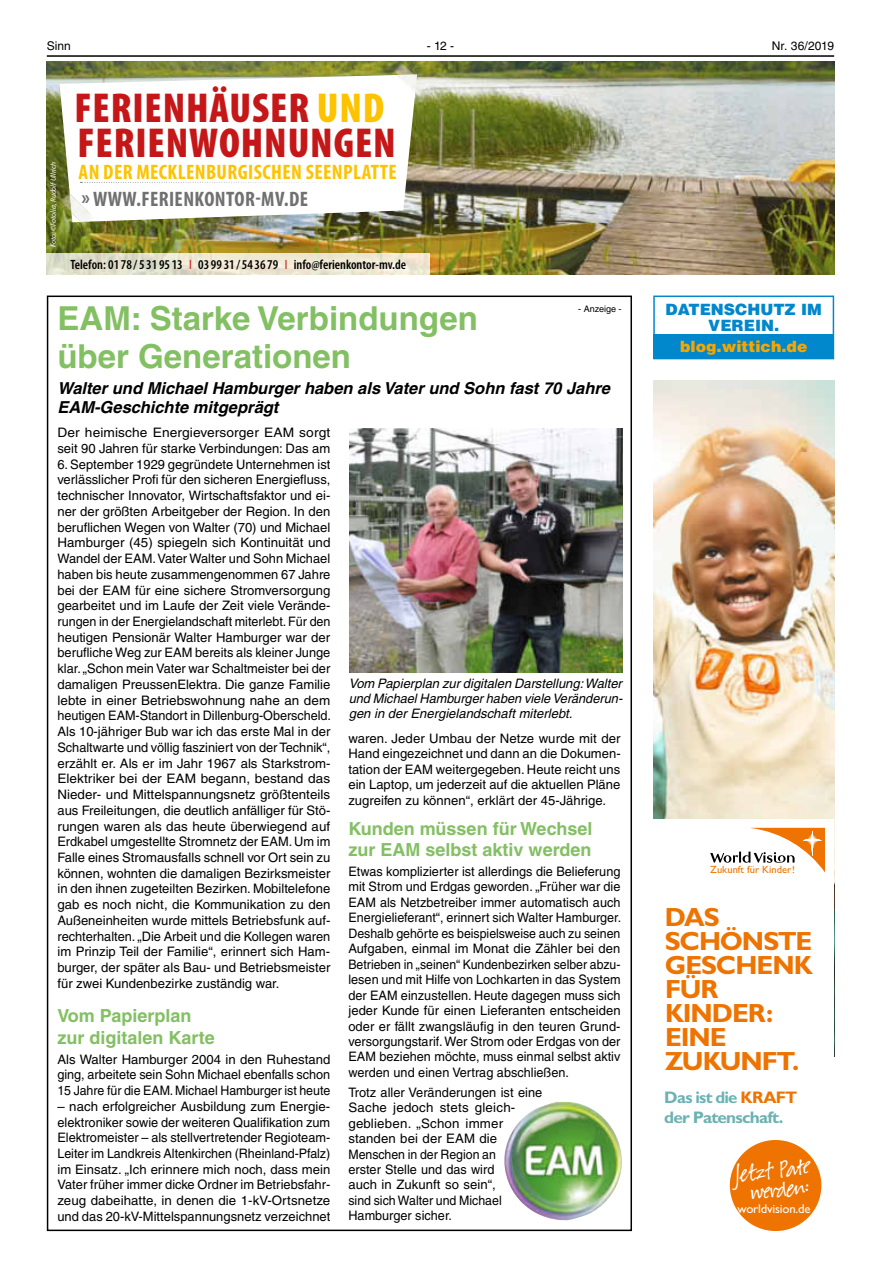
<style>
.page{position:relative;width:881px;height:1263px;background:#fff}
.page>*{position:absolute;margin:0;border:0;box-sizing:border-box;transform-origin:0 0}
.t1{font:900 condensed 42px/35.4px "Myriad Pro";letter-spacing:.02em;color:#c51718}
.t2{font:700 33px/37.5px "Helvetica LT";color:#83bf63}
.t3{font:28.95px "Suomi Hand Script";color:#fff}
.t4{font:700 26.4px/24px "Gill Sans";letter-spacing:-.04em;color:#ee7300}
.t5{font:700 condensed 21px "Myriad Pro";letter-spacing:.02em;color:#fdc300}
.t6{font:700 condensed 21px "Myriad Pro";letter-spacing:.02em;color:#707070}
.t7{font:700 18px/21.6px "Helvetica LT";color:#83bf63}
.t8{font:700 16.8px/20.1px "Gill Sans";letter-spacing:-.045em;color:#6cb2b3}
.t9{font:italic 700 16.5px/19.5px "Helvetica LT";color:#000}
.t10{font:900 15.6px/15.9px "Helvetica LT";color:#0087cc;text-align:center}
.t11{font:900 15.6px "Helvetica LT";color:#f7a600}
.t12{font:600 condensed 13.5px "Myriad Pro";color:#000}
.t13{font:13.05px/15.8px "Helvetica LT";color:#000;text-align:justify}
.t14{font:italic 13.05px/15px "Helvetica LT";color:#000;text-align:justify}
.t15{font:13.05px/15.8px "Helvetica LT";color:#000;scale:1.05 1}
.t16{font:12.75px "Gill Sans";letter-spacing:-.015em;color:#fff}
.t17{font:12px "Helvetica LT";color:#000}
.t18{font:10.5px "Gill Sans";letter-spacing:.005em;color:#ee7300}
.t19{font:9px "Helvetica LT";color:#000}
.t20{font:italic 7.5px "Myriad Pro";color:#fff}
.s1{color:#fdc300}
.s2{font-weight:400;color:#c51718}
.s3{color:#ee7300}
</style>
<div class="page">
<hr style="left:47px;top:55px;width:786px;height:2px;background:#000">
<img style="left:349px;top:428px;width:273px;height:244px">
<img style="left:504px;top:1102px;width:117px;height:119px">
<img style="left:653px;top:381px;width:180px;height:438px">
<svg style="left:710px;top:828px;width:114px;height:43px"></svg>
<div style="left:729px;top:1140px;width:92px;height:91px;background:#ee7300;border-radius:50%"></div>
<img style="left:47px;top:62px;width:786px;height:212px">
<svg style="left:60px;top:74px;width:357px;height:148px"></svg>
<svg style="left:80px;top:182px;width:316px;height:1px"></svg>
<img style="left:392px;top:62px;width:34px;height:34px">
<img style="left:397px;top:74px;width:19px;height:19px">
<img style="left:60px;top:192px;width:30px;height:34px">
<img style="left:70px;top:193px;width:24px;height:29px">
<img style="left:47px;top:253px;width:382px;height:21px">
<div style="left:653px;top:334px;width:180px;height:25px;background:#0087cc"></div>
<div style="left:653px;top:296px;width:180px;height:63px;border:2px solid #0087cc"></div>
<p class="t17" style="left:47px;top:41px;width:26px">Sinn</p>
<p class="t17" style="left:426px;top:41px;width:29px">-12-</p>
<p class="t17" style="left:771px;top:41px;width:64px">Nr. 36/2019</p>
<p class="t20" style="left:49px;top:247px;width:87px;rotate:-90deg">Foto: ©Fotolia, RudolfUllrich</p>
<h1 class="t1" style="left:74px;top:89px;width:323px">FERIENHÄUSER <span class="s1">UND<br></span>FERIENWOHNUNGEN</h1>
<h3 class="t5" style="left:79px;top:158px;width:319px">AN DER MECKLENBURGISCHEN SEENPLATTE</h3>
<h3 class="t6" style="left:82px;top:186px;width:228px">»WWW.FERIENKONTOR-MV.DE</h3>
<p class="t12" style="left:70px;top:256px;width:337px">Telefon: 01 78 /5319513 <span class="s2">I</span> 03 99 31 /543679 <span class="s2">I</span> info@ferienkontor-mv.de</p>
<h2 class="t2" style="left:57px;top:303px;width:422px">EAM: Starke Verbindungen über Generationen</h2>
<p class="t19" style="left:578px;top:306px;width:45px">- Anzeige -</p>
<p class="t9" style="left:57px;top:378px;width:554px">Walter und Michael Hamburger haben als Vater und Sohn fast 70 Jahre<br>EAM-Geschichte mitgeprägt</p>
<p class="t15" style="left:57px;top:426px;width:261px">Der heimische Energieversorger EAM sorgt seit 90 Jahren für starke Verbindungen: Das am</p>
<p class="t13" style="left:57px;top:457px;width:275px">6. September 1929 gegründete Unternehmen ist verlässlicher Profi für den sicheren Energiefluss, technischer Innovator, Wirtschaftsfaktor und ei&shy;ner der größten Arbeitgeber der Region. In den beruflichen Wegen von Walter (70) und Michael Hamburger (45) spiegeln sich Kontinuität und Wandel der EAM.Vater Walter und Sohn Michael haben bis heute zusammengenommen 67 Jahre bei der EAM für eine sichere Stromversorgung gearbeitet und im Laufe der Zeit viele Verände&shy;rungen in der Energielandschaft miterlebt. Für den heutigen Pensionär Walter Hamburger war der berufliche Weg zur EAM bereits als kleiner Junge klar. „Schon mein Vater war Schaltmeister bei der damaligen PreussenElektra. Die ganze Familie lebte in einer Betriebswohnung nahe an dem heutigen EAM-Standort in Dillenburg-Oberscheld.<br>Als 10-jähriger Bub war ich das erste Mal in der Schaltwarte und völlig fasziniert von der Technik“, erzählt er. Als er im Jahr 1967 als Starkstrom-Elektriker bei der EAM begann, bestand das Nieder- und Mittelspannungsnetz größtenteils aus Freileitungen, die deutlich anfälliger für Stö&shy;rungen waren als das heute überwiegend auf Erdkabel umgestellte Stromnetz der EAM. Um im Falle eines Stromausfalls schnell vor Ort sein zu können, wohnten die damaligen Bezirksmeister in den ihnen zugeteilten Bezirken. Mobiltelefone gab es noch nicht, die Kommunikation zu den Außeneinheiten wurde mittels Betriebsfunk auf&shy;rechterhalten. „Die Arbeit und die Kollegen waren im Prinzip Teil der Familie“, erinnert sich Ham&shy;burger, der später als Bau- und Betriebsmeister für zwei Kundenbezirke zuständig war.</p>
<h3 class="t7" style="left:57px;top:1007px;width:159px">Vom Papierplan zur digitalen Karte</h3>
<p class="t13" style="left:57px;top:1052px;width:274px">Als Walter Hamburger 2004 in den Ruhestand ging, arbeitete sein Sohn Michael ebenfalls schon 15 Jahre für die EAM. Michael Hamburger ist heute</p>
<p class="t13" style="left:57px;top:1099px;width:274px">– nach erfolgreicher Ausbildung zum Energie&shy;elektroniker sowie der weiteren Qualifikation zum Elektromeister – als stellvertretender Regioteam-Leiter im Landkreis Altenkirchen (Rheinland-Pfalz) im Einsatz. „Ich erinnere mich noch, dass mein Vater früher immer dicke Ordner im Betriebsfahr&shy;zeug dabeihatte, in denen die 1-kV-Ortsnetze und das 20-kV-Mittelspannungsnetz verzeichnet</p>
<p class="t14" style="left:348px;top:676px;width:274px">Vom Papierplan zur digitalen Darstellung:Walter und Michael Hamburger haben viele Veränderun&shy;gen in der Energielandschaft miterlebt.</p>
<p class="t13" style="left:348px;top:731px;width:274px">waren. Jeder Umbau der Netze wurde mit der Hand eingezeichnet und dann an die Dokumen&shy;tation der EAM weitergegeben. Heute reicht uns ein Laptop, um jederzeit auf die aktuellen Pläne zugreifen zu können“, erklärt der 45-Jährige.</p>
<h3 class="t7" style="left:348px;top:819px;width:245px">Kunden müssen für Wechsel zur EAM selbst aktiv werden</h3>
<p class="t13" style="left:348px;top:865px;width:274px">Etwas komplizierter ist allerdings die Belieferung mit Strom und Erdgas geworden. „Früher war die EAM als Netzbetreiber immer automatisch auch Energielieferant“, erinnert sich Walter Hamburger.<br>Deshalb gehörte es beispielsweise auch zu seinen Aufgaben, einmal im Monat die Zähler bei den Betrieben in „seinen“ Kundenbezirken selber abzu&shy;lesen und mit Hilfe von Lochkarten in das System der EAM einzustellen. Heute dagegen muss sich jeder Kunde für einen Lieferanten entscheiden oder er fällt zwangsläufig in den teuren Grund&shy;versorgungstarif.Wer Strom oder Erdgas von der EAM beziehen möchte, muss einmal selbst aktiv werden und einen Vertrag abschließen.</p>
<p class="t13" style="left:348px;top:1085px;width:195px;text-align:left">Trotz aller Veränderungen ist eine<br>Sache jedoch stets gleich&shy;geblieben. „Schon immer standen bei der EAM die<br>Menschen in der Region an<br>erster Stelle und das wird<br>auch in Zukunft so sein“,<br>sind sich Walter und Michael<br>Hamburger sicher.</p>
<p class="t10" style="left:665px;top:301px;width:158px">DATENSCHUTZ IM<br>VEREIN.</p>
<p class="t11" style="left:679px;top:337px;width:129px">blog.wittich.de</p>
<p class="t18" style="left:710px;top:863px;width:86px">Zukunft für Kinder!</p>
<h3 class="t4" style="left:664px;top:905px;width:149px">DAS<br>SCHÖNSTE<br>GESCHENK<br>FÜR<br>KINDER:<br>EINE<br>ZUKUNFT.</h3>
<p class="t8" style="left:664px;top:1087px;width:134px">Das ist die <span class="s3">KRAFT </span>der Patenschaft.</p>
<h3 class="t3" style="left:733px;top:1160px;width:76px;rotate:-7deg">Jet zt Pat e</h3>
<h3 class="t3" style="left:748px;top:1177px;width:61px;rotate:-7deg">we rden:</h3>
<p class="t16" style="left:737px;top:1201px;width:74px">worldvision.de</p>
</div>
